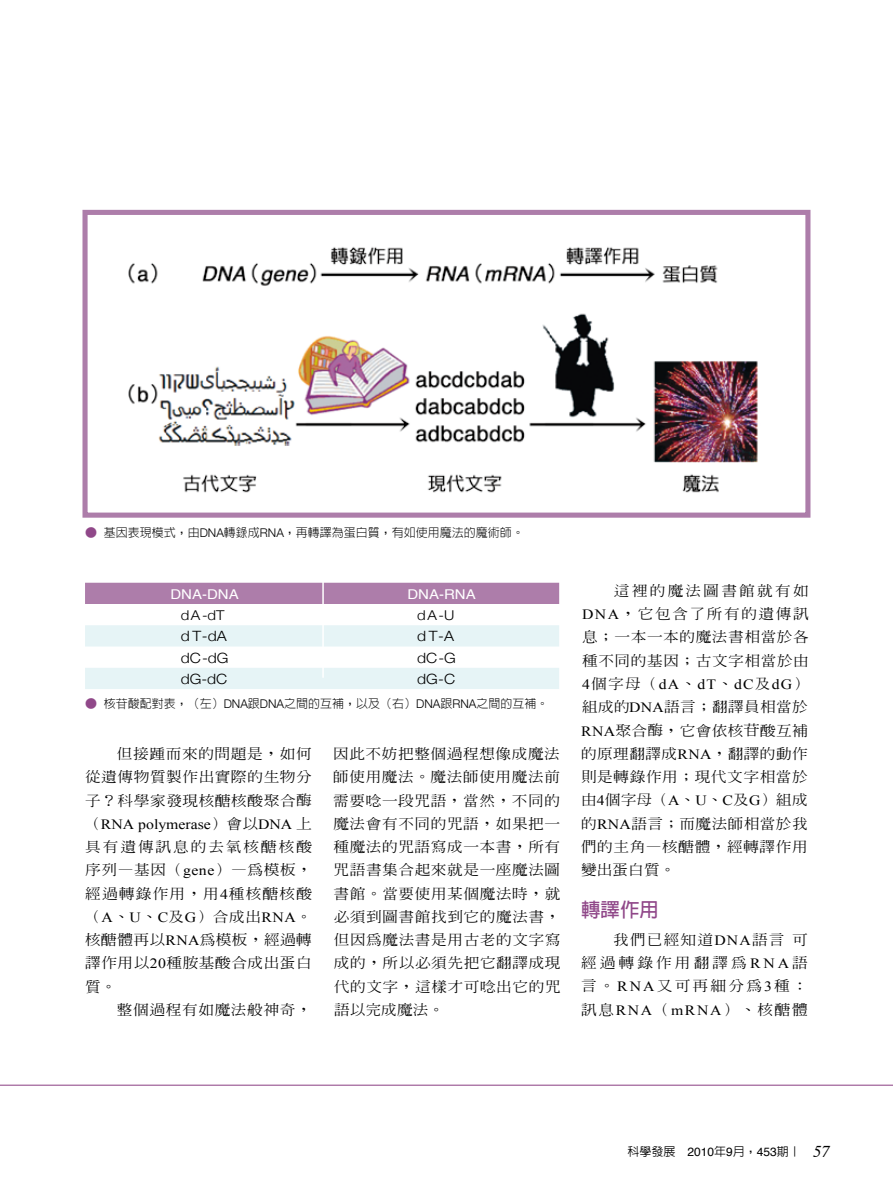
<style>
.page{position:relative;width:893px;height:1191px;background:#fff}
.page>*{position:absolute;margin:0;border:0;box-sizing:border-box;transform-origin:0 0}
.t1{font:700 19.5px "AR Hei B5";color:#904889}
.t2{font:500 14.1px/23.2px "AR Ming B5";letter-spacing:.03em;color:#000;text-align:justify;scale:1.11 1}
.t3{font:14.1px "Times New Roman";color:#000;scale:1.11 1}
.t4{font:300 14.1px "Helvetica Neue";color:#000;scale:1.11 1}
.t5{font:13.5px "Helvetica";color:#fff;scale:1.11 1}
.t6{font:300 13.5px "Helvetica Neue";color:#000;scale:1.11 1}
.t7{font:300 12px "AR Hei B5";color:#000}
.t8{font:500 12px "AR Hei B5";color:#000}
.s1{color:#904889}
.s2{font-family:"Helvetica Neue"}
.s3{font-family:"DF Hei Std W3";font-weight:400}
.s4{font-family:"DF Ming Std W5";font-weight:400}
.s5{font-family:"AR Ming B5";font-weight:500}
.s6{font-family:"Times New Roman";font-weight:400}
.s7{font-family:"Helvetica";font-weight:400}
.s8{font-family:"Times";font-weight:400;font-style:italic;font-size:16.5px}
</style>
<div class="page">
<img style="left:128px;top:246px;width:630px;height:247px">
<div style="left:82px;top:210px;width:728px;height:307px;border:5px solid #ad7daa"></div>
<hr style="left:0;top:1084px;width:893px;height:1px;background:#904889">
<svg style="left:85px;top:583px;width:474px;height:106px"></svg>
<hr style="left:322px;top:571px;width:2px;height:106px;background:#fff">
<p class="t7" style="left:85px;top:526px;width:440px"><span class="s1">●</span> 基因表現模式，由<span class="s2">DNA</span>轉錄成<span class="s2">RNA</span>，再轉譯為蛋白質，有如使用魔法的魔術師。</p>
<p class="t5" style="left:170px;top:583px;width:63px">DNA-DNA</p>
<p class="t5" style="left:407px;top:583px;width:63px">DNA-RNA</p>
<p class="t6" style="left:181px;top:606px;width:41px">dA-dT</p>
<p class="t6" style="left:417px;top:606px;width:35px">dA-U</p>
<p class="t4" style="left:181px;top:627px;width:43px">d T-dA</p>
<p class="t4" style="left:417px;top:627px;width:35px">d T-A</p>
<p class="t4" style="left:181px;top:649px;width:45px">dC-dG</p>
<p class="t4" style="left:417px;top:649px;width:36px">dC-G</p>
<p class="t4" style="left:181px;top:670px;width:44px">dG-dC</p>
<p class="t4" style="left:417px;top:670px;width:36px">dG-C</p>
<p class="t7" style="left:85px;top:697px;width:465px"><span class="s1">●</span> 核<span class="s3">苷</span>酸配對表，（左）<span class="s2">DNA</span>跟<span class="s2">DNA</span>之間的互補，以及（右）<span class="s2">DNA</span>跟<span class="s2">RNA</span>之間的互補。</p>
<p class="t2" style="left:85px;top:742px;width:206px;text-indent:32px">但接踵而來的問題是，如何從遺傳物質製作出實際的生物分子？科學家發現核醣核酸聚合<span class="s4">酶</span></p>
<p class="t3" style="left:85px;top:814px;width:206px"><span class="s5">（</span>RNA polymerase<span class="s5">）會以</span>DNA <span class="s5">上</span></p>
<p class="t2" style="left:85px;top:835px;width:206px">具有遺傳訊息的去氧核醣核酸序列—基因（<span class="s6">gene</span>）—為模板，經過轉錄作用，用<span class="s6">4</span>種核醣核酸（<span class="s6">A</span>、<span class="s6">U</span>、<span class="s6">C</span>及<span class="s6">G</span>）合成出<span class="s6">RNA</span>。核醣體再以<span class="s6">RNA</span>為模板，經過轉譯作用以<span class="s6">20</span>種胺基酸合成出蛋白質。</p>
<p class="t2" style="left:117px;top:998px;width:177px">整個過程有如魔法般神奇，</p>
<p class="t2" style="left:333px;top:742px;width:207px">因此不妨把整個過程想像成魔法師使用魔法。魔法師使用魔法前需要唸一段咒語，當然，不同的魔法會有不同的咒語，如果把一種魔法的咒語寫成一本書，所有咒語書集合起來就是一座魔法圖書館。當要使用某個魔法時，就必須到圖書館找到它的魔法書，但因為魔法書是用古老的文字寫成的，所以必須先把它翻譯成現代的文字，這樣才可唸出它的咒語以完成魔法。</p>
<p class="t2" style="left:582px;top:579px;width:206px;text-indent:32px">這裡的魔法圖書館就有如<span class="s6">DNA</span>，它包含了所有的遺傳訊息；一本一本的魔法書相當於各種不同的基因；古文字相當於由</p>
<p class="t3" style="left:582px;top:675px;width:206px">4<span class="s5">個字母（</span>dA<span class="s5">、</span>dT<span class="s5">、</span>dC<span class="s5">及</span>dG<span class="s5">）</span></p>
<p class="t2" style="left:581px;top:695px;width:206px">組成的<span class="s6">DNA</span>語言；翻譯員相當於<span class="s6">RNA</span>聚合<span class="s4">酶</span>，它會依核<span class="s4">苷</span>酸互補的原理翻譯成<span class="s6">RNA</span>，翻譯的動作則是轉錄作用；現代文字相當於由<span class="s6">4</span>個字母（<span class="s6">A</span>、<span class="s6">U</span>、<span class="s6">C</span>及<span class="s6">G</span>）組成的<span class="s6">RNA</span>語言；而魔法師相當於我們的主角—核醣體，經轉譯作用變出蛋白質。</p>
<h1 class="t1" style="left:581px;top:899px;width:79px">轉譯作用</h1>
<p class="t2" style="left:581px;top:928px;width:206px;text-indent:32px">我們已經知道<span class="s6">DNA</span>語言可經過轉錄作用翻譯為<span class="s6">RNA</span>語言。<span class="s6">RNA</span>又可再細分為<span class="s6">3</span>種：訊息<span class="s6">RNA</span>（<span class="s6">mRNA</span>）、核醣體</p>
<p class="t8" style="left:627px;top:1145px;width:204px">科學發展 <span class="s7">2010</span>年<span class="s7">9</span>月，<span class="s7">453</span>期｜ <span class="s8">57</span></p>
</div>
